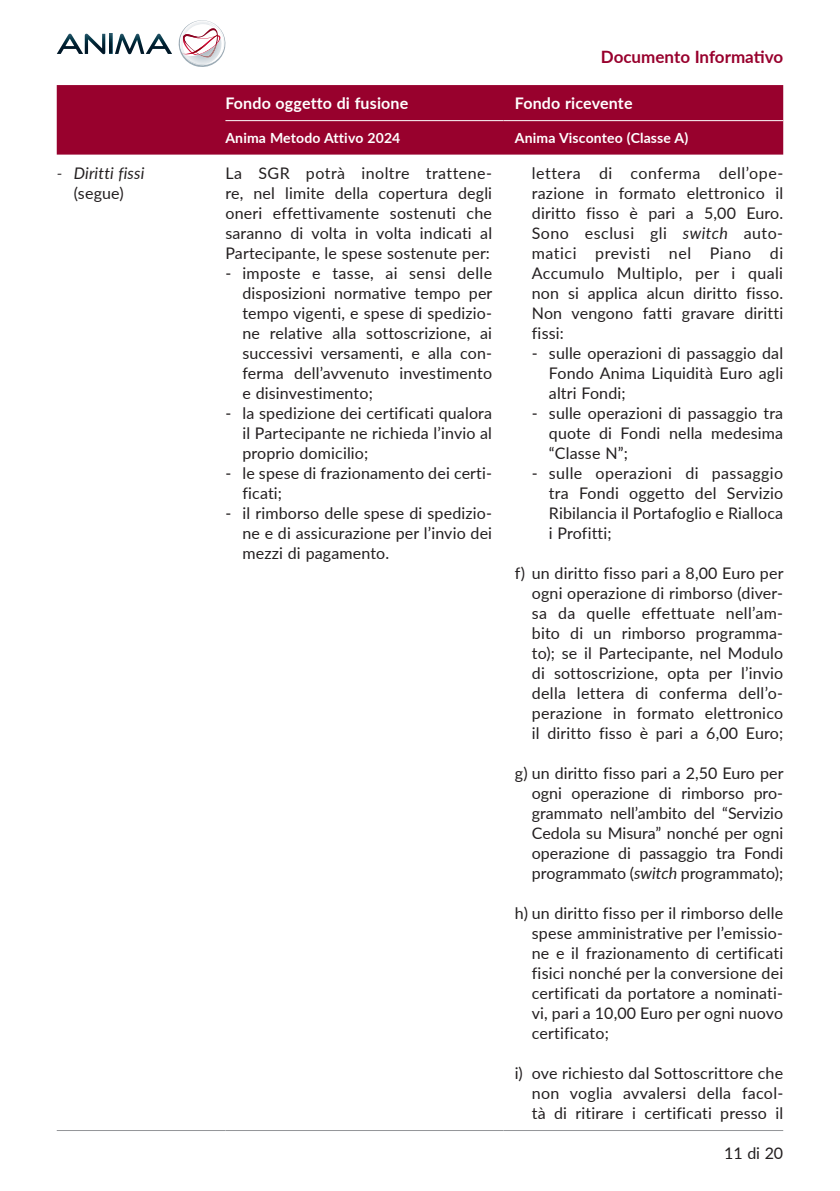
<style>
.page{position:relative;width:840px;height:1191px;background:#fff}
.page>*{position:absolute;margin:0;border:0;box-sizing:border-box;transform-origin:0 0}
.t1{font:700 17px "Lato";color:#98012d}
.t2{font:16px/20px "Lato";letter-spacing:.01em;color:#231f20;text-align:justify}
.t3{font:700 16px "Lato";letter-spacing:.01em;color:#fff}
.t4{font:italic 16px "Lato";letter-spacing:.01em;color:#231f20}
.t5{font:700 14px "Lato";letter-spacing:.01em;color:#fff}
.s1{font-style:italic}
</style>
<div class="page">
<img style="left:57px;top:34px;width:26px;height:20px">
<img style="left:85px;top:34px;width:20px;height:20px">
<img style="left:109px;top:34px;width:3px;height:20px">
<img style="left:115px;top:34px;width:29px;height:20px">
<img style="left:146px;top:34px;width:26px;height:20px">
<svg style="left:178px;top:20px;width:47px;height:47px"></svg>
<div style="left:57px;top:85px;width:725px;height:70px;background:#98012d"></div>
<hr style="left:57px;top:1130px;width:168px;height:1px;background:#939598">
<hr style="left:225px;top:1130px;width:278px;height:1px;background:#939598">
<hr style="left:503px;top:1130px;width:279px;height:1px;background:#939598">
<hr style="left:225px;top:120px;width:278px;height:1px;background:#fff">
<hr style="left:503px;top:120px;width:279px;height:1px;background:#fff">
<p class="t4" style="left:57px;top:162px;width:89px">- Diritti fissi</p>
<p class="t2" style="left:74px;top:182px;width:51px">(segue)</p>
<p class="t1" style="left:600px;top:44px;width:184px">Documento Informativo</p>
<p class="t3" style="left:225px;top:92px;width:184px">Fondo oggetto di fusione</p>
<p class="t3" style="left:514px;top:92px;width:119px">Fondo ricevente</p>
<p class="t5" style="left:225px;top:128px;width:176px">Anima Metodo Attivo 2024</p>
<p class="t5" style="left:514px;top:128px;width:175px">Anima Visconteo (Classe A)</p>
<p class="t2" style="left:225px;top:162px;width:268px">La SGR potrà inoltre trattene&shy;re, nel limite della copertura degli oneri effettivamente sostenuti che saranno di volta in volta indicati al Partecipante, le spese sostenute per:</p>
<p class="t2" style="left:242px;top:262px;width:251px;text-indent:-17px">- imposte e tasse, ai sensi delle disposizioni normative tempo per tempo vigenti, e spese di spedizio&shy;ne relative alla sottoscrizione, ai successivi versamenti, e alla con&shy;ferma dell’avvenuto investimento e disinvestimento;</p>
<p class="t2" style="left:242px;top:402px;width:251px;text-indent:-17px">- la spedizione dei certificati qualora il Partecipante ne richieda l’invio al proprio domicilio;</p>
<p class="t2" style="left:242px;top:462px;width:251px;text-indent:-17px">- le spese di frazionamento dei certi&shy;ficati;</p>
<p class="t2" style="left:242px;top:502px;width:251px;text-indent:-17px">- il rimborso delle spese di spedizio&shy;ne e di assicurazione per l’invio dei mezzi di pagamento.</p>
<p class="t2" style="left:531px;top:162px;width:253px">lettera di conferma dell’ope&shy;razione in formato elettronico il diritto fisso è pari a 5,00 Euro.<br>Sono esclusi gli <span class="s1">switch</span> auto&shy;matici previsti nel Piano di Accumulo Multiplo, per i quali non si applica alcun diritto fisso.<br>Non vengono fatti gravare diritti fissi:</p>
<p class="t2" style="left:548px;top:342px;width:236px;text-indent:-17px">- sulle operazioni di passaggio dal Fondo Anima Liquidità Euro agli altri Fondi;</p>
<p class="t2" style="left:548px;top:402px;width:236px;text-indent:-17px">- sulle operazioni di passaggio tra quote di Fondi nella medesima “Classe N”;</p>
<p class="t2" style="left:548px;top:462px;width:236px;text-indent:-17px">- sulle operazioni di passaggio tra Fondi oggetto del Servizio Ribilancia il Portafoglio e Rialloca i Profitti;</p>
<p class="t2" style="left:531px;top:562px;width:253px;text-indent:-17px">f) un diritto fisso pari a 8,00 Euro per ogni operazione di rimborso (diver&shy;sa da quelle effettuate nell’am&shy;bito di un rimborso programma&shy;to); se il Partecipante, nel Modulo di sottoscrizione, opta per l’invio della lettera di conferma dell’o&shy;perazione in formato elettronico il diritto fisso è pari a 6,00 Euro;</p>
<p class="t2" style="left:531px;top:762px;width:253px;text-indent:-17px">g) un diritto fisso pari a 2,50 Euro per ogni operazione di rimborso pro&shy;grammato nell’ambito del “Servizio Cedola su Misura” nonché per ogni operazione di passaggio tra Fondi programmato (<span class="s1">switch</span> programmato);</p>
<p class="t2" style="left:531px;top:902px;width:253px;text-indent:-17px">h) un diritto fisso per il rimborso delle spese amministrative per l’emissio&shy;ne e il frazionamento di certificati fisici nonché per la conversione dei certificati da portatore a nominati&shy;vi, pari a 10,00 Euro per ogni nuovo certificato;</p>
<p class="t2" style="left:531px;top:1062px;width:253px;text-indent:-17px">i) ove richiesto dal Sottoscrittore che non voglia avvalersi della facol&shy;tà di ritirare i certificati presso il</p>
<p class="t2" style="left:723px;top:1142px;width:60px">11 di 20</p>
</div>
